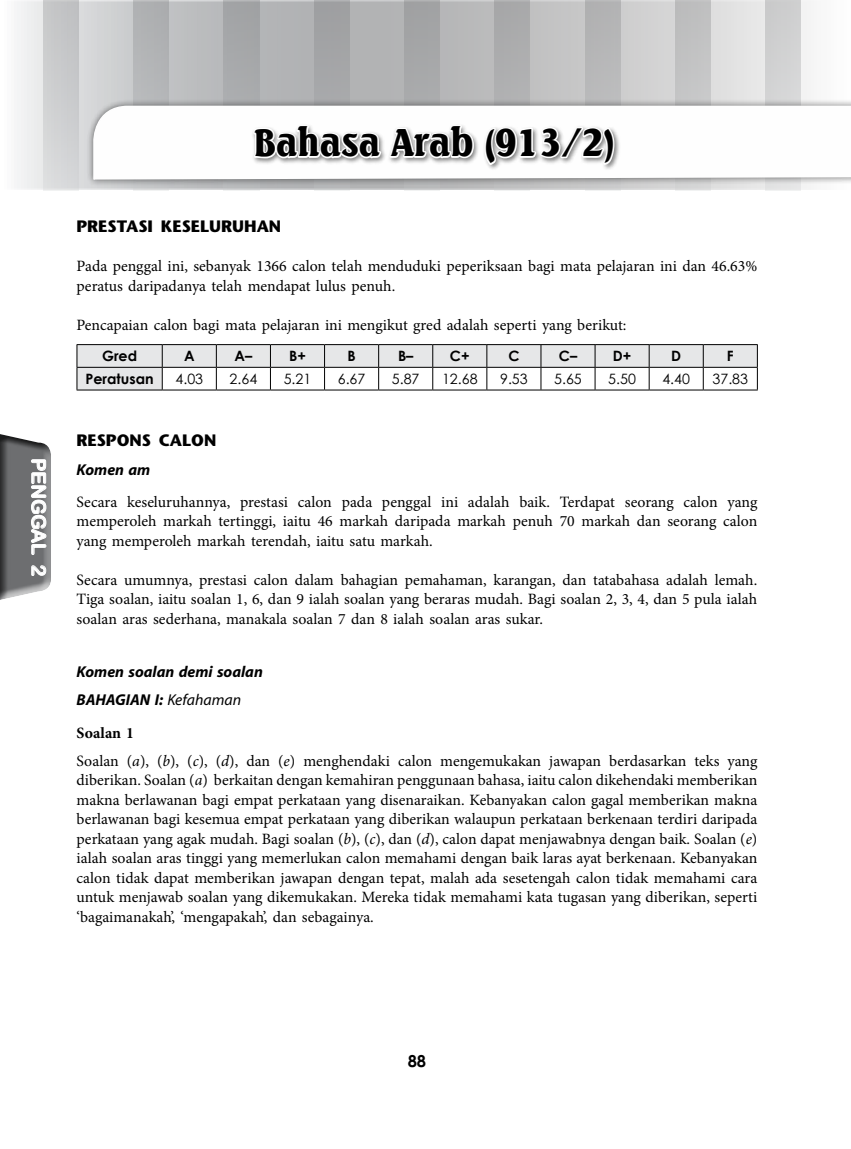
<style>
.page{position:relative;width:851px;height:1149px;background:#fff}
.page>*{position:absolute;margin:0;border:0;box-sizing:border-box;transform-origin:0 0}
.t1{font:900 37.5px "Seagull";color:#000}
.t2{font:19.5px "Arial Rounded MT Bold";color:#fff}
.t3{font:700 16.5px "Stone Sans";color:#000}
.t4{font:700 16.5px "Century Gothic";color:#000}
.t5{font:15.75px/19.5px "Minion Pro";color:#000;text-align:justify}
.t6{font:italic 700 15.75px/28px "Myriad";color:#000}
.t7{font:italic 15.75px "Myriad";color:#000}
.t8{font:14.25px "Century Gothic";color:#000}
.t9{font:700 14.25px "Century Gothic";color:#000}
.s1{font-weight:700}
.s2{font-style:italic}
</style>
<div class="page">
<svg style="left:0;top:434px;width:51px;height:166px;background:#7f8081"></svg>
<svg style="left:17px;top:3px;width:794px;height:184px;background:#c9cacb"></svg>
<div style="left:0;top:0;width:850px;height:190px;border:2px solid #fff"></div>
<div style="left:43px;top:0;width:35px;height:190px;background:linear-gradient(to bottom,#c1c2c3,#d9dadc)"></div>
<div style="left:134px;top:0;width:35px;height:190px;background:#b2b3b5"></div>
<div style="left:224px;top:0;width:35px;height:190px;background:#a6a7a9"></div>
<div style="left:314px;top:0;width:35px;height:190px;background:#a3a4a6"></div>
<div style="left:404px;top:0;width:35px;height:190px;background:#a5a6a7"></div>
<div style="left:494px;top:0;width:36px;height:190px;background:#acadae"></div>
<div style="left:585px;top:0;width:35px;height:190px;background:#b6b6b7"></div>
<div style="left:675px;top:0;width:35px;height:190px;background:#c1c2c3"></div>
<div style="left:765px;top:0;width:35px;height:190px;background:#d1d1d2"></div>
<div style="left:86px;top:99px;width:764px;height:88px;background:#000;opacity:.5"></div>
<svg style="left:92px;top:105px;width:758px;height:76px"></svg>
<div style="left:251px;top:123px;width:370px;height:48px;background:#000;opacity:.5"></div>
<svg style="left:224px;top:110px;width:252px;height:52px"></svg>
<svg style="left:482px;top:125px;width:134px;height:43px"></svg>
<svg style="left:77px;top:344px;width:680px;height:45px"></svg>
<hr style="left:77px;top:389px;width:85px;height:1px;background:#000">
<hr style="left:162px;top:389px;width:54px;height:1px;background:#000">
<hr style="left:216px;top:389px;width:54px;height:1px;background:#000">
<hr style="left:270px;top:389px;width:54px;height:1px;background:#000">
<hr style="left:324px;top:389px;width:54px;height:1px;background:#000">
<hr style="left:378px;top:389px;width:54px;height:1px;background:#000">
<hr style="left:432px;top:389px;width:55px;height:1px;background:#000">
<hr style="left:487px;top:389px;width:54px;height:1px;background:#000">
<hr style="left:541px;top:389px;width:54px;height:1px;background:#000">
<hr style="left:595px;top:389px;width:54px;height:1px;background:#000">
<hr style="left:649px;top:389px;width:54px;height:1px;background:#000">
<hr style="left:703px;top:389px;width:54px;height:1px;background:#000">
<p class="t2" style="left:50px;top:458px;width:119px;rotate:90deg">PENGGAL 2</p>
<h1 class="t1" style="left:254px;top:120px;width:362px">Bahasa Arab (913/2)</h1>
<p class="t3" style="left:77px;top:216px;width:21px">PRESTASI</p>
<p class="t3" style="left:161px;top:216px;width:24px">KESELURUHAN</p>
<p class="t5" style="left:77px;top:256px;width:682px">Pada penggal ini, sebanyak 1366 calon telah menduduki peperiksaan bagi mata pelajaran ini dan 46.63% peratus daripadanya telah mendapat lulus penuh.</p>
<p class="t5" style="left:77px;top:315px;width:551px">Pencapaian calon bagi mata pelajaran ini mengikut gred adalah seperti yang berikut:</p>
<p class="t9" style="left:102px;top:347px;width:37px">Gred</p>
<p class="t9" style="left:184px;top:347px;width:12px">A</p>
<p class="t9" style="left:234px;top:347px;width:19px">A–</p>
<p class="t9" style="left:289px;top:347px;width:18px">B+</p>
<p class="t9" style="left:347px;top:347px;width:10px">B</p>
<p class="t9" style="left:398px;top:347px;width:17px">B–</p>
<p class="t9" style="left:450px;top:347px;width:21px">C+</p>
<p class="t9" style="left:508px;top:347px;width:13px">C</p>
<p class="t9" style="left:559px;top:347px;width:20px">C–</p>
<p class="t9" style="left:612px;top:347px;width:20px">D+</p>
<p class="t9" style="left:671px;top:347px;width:11px">D</p>
<p class="t9" style="left:726px;top:347px;width:8px">F</p>
<p class="t9" style="left:85px;top:370px;width:70px">Peratusan</p>
<p class="t8" style="left:175px;top:370px;width:29px">4.03</p>
<p class="t8" style="left:229px;top:370px;width:29px">2.64</p>
<p class="t8" style="left:284px;top:370px;width:29px">5.21</p>
<p class="t8" style="left:338px;top:370px;width:29px">6.67</p>
<p class="t8" style="left:392px;top:370px;width:29px">5.87</p>
<p class="t8" style="left:442px;top:370px;width:37px">12.68</p>
<p class="t8" style="left:500px;top:370px;width:29px">9.53</p>
<p class="t8" style="left:554px;top:370px;width:29px">5.65</p>
<p class="t8" style="left:608px;top:370px;width:29px">5.50</p>
<p class="t8" style="left:662px;top:370px;width:29px">4.40</p>
<p class="t8" style="left:712px;top:370px;width:37px">37.83</p>
<p class="t3" style="left:77px;top:430px;width:23px">RESPONS</p>
<p class="t3" style="left:159px;top:430px;width:24px">CALON</p>
<p class="t6" style="left:77px;top:455px;width:75px">Komen am</p>
<p class="t5" style="left:77px;top:492px;width:682px">Secara keseluruhannya, prestasi calon pada penggal ini adalah baik. Terdapat seorang calon yang memperoleh markah tertinggi, iaitu 46 markah daripada markah penuh 70 markah dan seorang calon yang memperoleh markah terendah, iaitu satu markah.</p>
<p class="t5" style="left:77px;top:570px;width:682px">Secara umumnya, prestasi calon dalam bahagian pemahaman, karangan, dan tatabahasa adalah lemah.<br>Tiga soalan, iaitu soalan 1, 6, dan 9 ialah soalan yang beraras mudah. Bagi soalan 2, 3, 4, dan 5 pula ialah soalan aras sederhana, manakala soalan 7 dan 8 ialah soalan aras sukar.</p>
<p class="t6" style="left:77px;top:658px;width:188px">Komen soalan demi soalan<br>Bahagian</p>
<p class="t7" style="left:155px;top:692px;width:88px"><span class="s1">I:</span> Kefahaman</p>
<p class="t5" style="left:77px;top:718px;width:682px;line-height:28px"><span class="s1">Soalan 1<br></span>Soalan (<span class="s2">a</span>), (<span class="s2">b</span>), (<span class="s2">c</span>), (<span class="s2">d</span>), dan (<span class="s2">e</span>) menghendaki calon mengemukakan jawapan berdasarkan teks yang</p>
<p class="t5" style="left:77px;top:770px;width:682px">diberikan. Soalan (<span class="s2">a</span>) berkaitan dengan kemahiran penggunaan bahasa, iaitu calon dikehendaki memberikan makna berlawanan bagi empat perkataan yang disenaraikan. Kebanyakan calon gagal memberikan makna berlawanan bagi kesemua empat perkataan yang diberikan walaupun perkataan berkenaan terdiri daripada perkataan yang agak mudah. Bagi soalan (<span class="s2">b</span>), (<span class="s2">c</span>), dan (<span class="s2">d</span>), calon dapat menjawabnya dengan baik. Soalan (<span class="s2">e</span>) ialah soalan aras tinggi yang memerlukan calon memahami dengan baik laras ayat berkenaan. Kebanyakan calon tidak dapat memberikan jawapan dengan tepat, malah ada sesetengah calon tidak memahami cara untuk menjawab soalan yang dikemukakan. Mereka tidak memahami kata tugasan yang diberikan, seperti ‘bagaimanakah’, ‘mengapakah’, dan sebagainya.</p>
<p class="t4" style="left:407px;top:1050px;width:20px">88</p>
</div>
